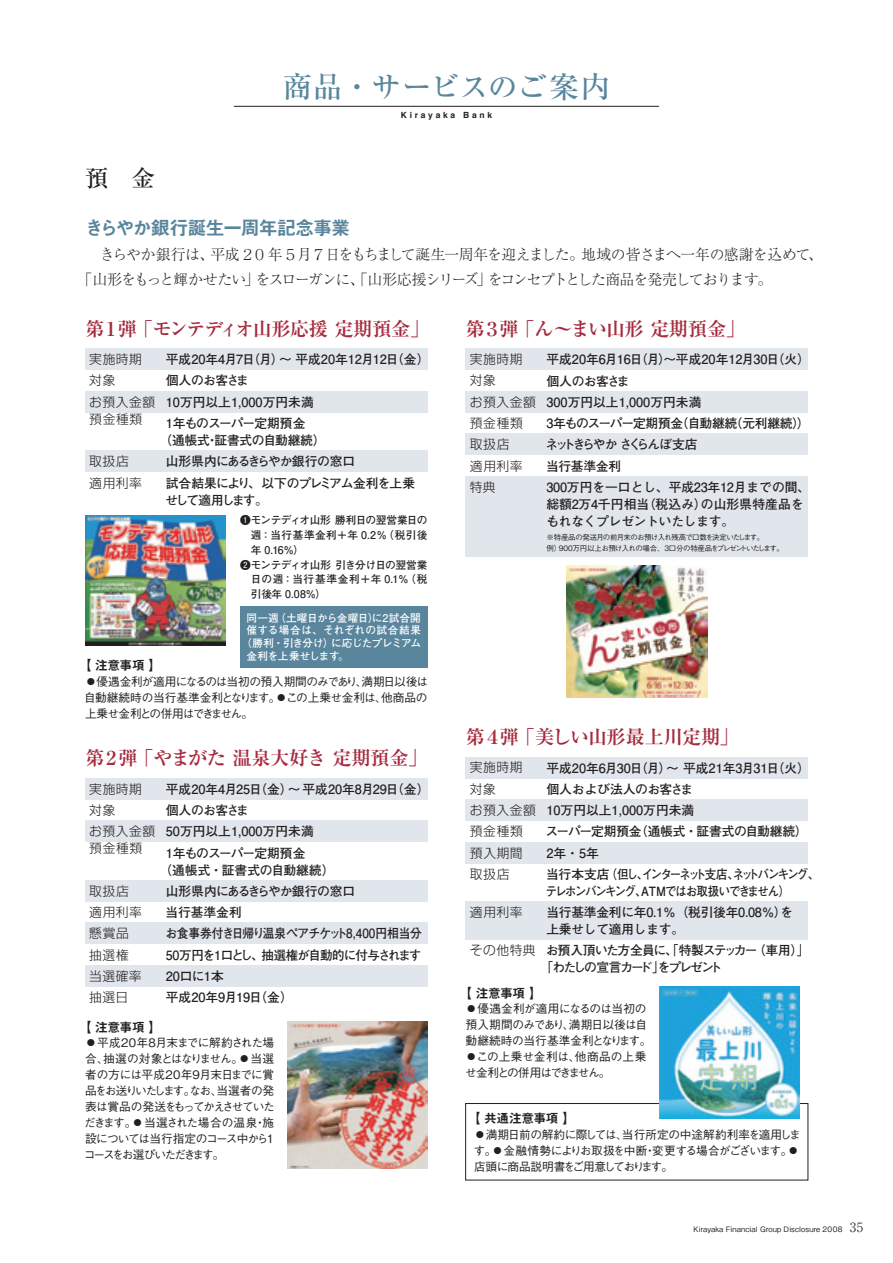
<style>
.page{position:relative;width:893px;height:1263px;background:#fff}
.page>*{position:absolute;margin:0;border:0;box-sizing:border-box;transform-origin:0 0}
.t1{font:500 29.7px "Ryumin Pro";letter-spacing:.005em;color:#59869d}
.t2{font:500 23.4px "Ryumin Pro";color:#231f20}
.t3{font:700 19.2px "Ryumin Pro";letter-spacing:-.045em;color:#a62b3e}
.t4{font:700 19.2px "Ryumin Pro";letter-spacing:-.07em;color:#a62b3e}
.t5{font:19.2px "Midashi Go Pro MB31";letter-spacing:-.065em;color:#59869d}
.t6{font:300 14.85px/25.5px "Ryumin Pro";letter-spacing:-.06em;color:#231f20}
.t7{font:700 12.75px/21.3px "Futo Go B101 Pro";letter-spacing:-.02em;color:#231f20}
.t8{font:700 12.75px/21.3px "Futo Go B101 Pro";color:#231f20}
.t9{font:300 12.75px/21.3px "Shin Go Pro";letter-spacing:.045em;color:#231f20}
.t10{font:700 12.75px/17px "Futo Go B101 Pro";letter-spacing:-.155em;color:#231f20;scale:.9 1}
.t11{font:700 12.75px/17px "Futo Go B101 Pro";letter-spacing:-.12em;color:#231f20}
.t12{font:12.75px "Midashi Go Pro MB31";letter-spacing:-.03em;color:#231f20}
.t13{font:700 12.75px "Futo Go B101 Pro";letter-spacing:-.15em;color:#231f20}
.t14{font:500 11.7px/15.9px "Gothic BBB Pro";letter-spacing:-.055em;color:#231f20;text-align:justify}
.t15{font:500 11.7px/15.9px "Gothic BBB Pro";letter-spacing:-.025em;color:#231f20}
.t16{font:700 10.65px "Futo Go B101 Pro";color:#fff}
.t17{font:700 10.65px "Futo Go B101 Pro";letter-spacing:-.05em;color:#fff}
.t18{font:700 10.65px "Futo Go B101 Pro";letter-spacing:-.05em;color:#231f20}
.t19{font:700 10.65px "Futo Go B101 Pro";letter-spacing:.04em;color:#231f20}
.t20{font:700 10.65px "Futo Go B101 Pro";letter-spacing:-.045em;color:#231f20}
.t21{font:700 10.65px "Futo Go B101 Pro";letter-spacing:.06em;color:#231f20}
.t22{font:700 10.65px "Futo Go B101 Pro";letter-spacing:.035em;color:#fff}
.t23{font:700 10.65px "Futo Go B101 Pro";letter-spacing:-.015em;color:#231f20}
.t24{font:700 10.65px "Futo Go B101 Pro";letter-spacing:-.035em;color:#fff}
.t25{font:700 8.55px "Helvetica";letter-spacing:.32em;color:#231f20}
.t26{font:500 7.5px/10.6px "Gothic BBB Pro";letter-spacing:-.075em;color:#231f20}
.t27{font:500 7.5px "Gothic BBB Pro";letter-spacing:.015em;color:#231f20}
.s1{font-family:"Ryumin Pro";font-weight:300;font-size:12.75px}
</style>
<div class="page">
<hr style="left:234px;top:106px;width:425px;height:1px;background:#231f20">
<div style="left:465px;top:1103px;width:343px;height:77px;border:1px solid #231f20"></div>
<div style="left:85px;top:349px;width:342px;height:21px;background:#e1e6ec"></div>
<div style="left:466px;top:349px;width:342px;height:21px;background:#e1e6ec"></div>
<div style="left:466px;top:757px;width:342px;height:21px;background:#e1e6ec"></div>
<div style="left:85px;top:778px;width:342px;height:21px;background:#e1e6ec"></div>
<div style="left:85px;top:391px;width:342px;height:21px;background:#e1e6ec"></div>
<div style="left:466px;top:391px;width:342px;height:21px;background:#e1e6ec"></div>
<div style="left:466px;top:799px;width:342px;height:22px;background:#e1e6ec"></div>
<div style="left:85px;top:821px;width:342px;height:21px;background:#e1e6ec"></div>
<div style="left:85px;top:451px;width:342px;height:21px;background:#e1e6ec"></div>
<div style="left:466px;top:434px;width:342px;height:21px;background:#e1e6ec"></div>
<div style="left:466px;top:842px;width:342px;height:21px;background:#e1e6ec"></div>
<div style="left:466px;top:476px;width:342px;height:81px;background:#e1e6ec"></div>
<div style="left:466px;top:901px;width:342px;height:39px;background:#e1e6ec"></div>
<div style="left:85px;top:880px;width:342px;height:21px;background:#e1e6ec"></div>
<div style="left:85px;top:923px;width:342px;height:21px;background:#e1e6ec"></div>
<div style="left:85px;top:965px;width:342px;height:21px;background:#e1e6ec"></div>
<img style="left:85px;top:515px;width:140px;height:131px">
<div style="left:240px;top:606px;width:187px;height:62px;background:#59869d"></div>
<img style="left:287px;top:1022px;width:140px;height:146px">
<img style="left:566px;top:566px;width:141px;height:131px">
<img style="left:659px;top:986px;width:140px;height:132px">
<h1 class="t1" style="left:283px;top:64px;width:329px">商品・サービスのご案内</h1>
<p class="t25" style="left:401px;top:107px;width:93px">Kirayaka Bank</p>
<h2 class="t2" style="left:85px;top:160px;width:71px">預　金</h2>
<h3 class="t5" style="left:85px;top:212px;width:267px">きらやか銀行誕生一周年記念事業</h3>
<p class="t6" style="left:78px;top:240px;width:747px;text-indent:22px">きらやか銀行は、平成２０年５月７日をもちまして誕生一周年を迎えました。地域の皆さまへ一年の感謝を込めて、「山形をもっと輝かせたい」をスローガンに、「山形応援シリーズ」をコンセプトとした商品を発売しております。</p>
<h3 class="t4" style="left:85px;top:313px;width:346px">第１弾 「モンテディオ山形応援 定期預金」</h3>
<p class="t9" style="left:89px;top:347px;width:67px">実施時期対象<br>お預入金額</p>
<p class="t9" style="left:89px;top:407px;width:55px">預金種類</p>
<p class="t9" style="left:89px;top:449px;width:54px">取扱店適用利率</p>
<p class="t8" style="left:166px;top:347px;width:265px">平成20年4月7日（月）〜 平成20年12月12日（金）個人のお客さま<br>10万円以上1,000万円未満<br>1年ものスーパー定期預金</p>
<p class="t7" style="left:166px;top:428px;width:251px;text-indent:-7px">（通帳式・証書式の自動継続）<br>山形県内にあるきらやか銀行の窓口<br>試合結果により、以下のプレミアム金利を上乗</p>
<p class="t13" style="left:165px;top:489px;width:104px">せして適用します。</p>
<p class="t18" style="left:240px;top:511px;width:189px">❶モンテディオ山形 勝利日の翌営業日の</p>
<p class="t19" style="left:251px;top:526px;width:178px">週：当行基準金利＋年 0.2%（税引後</p>
<p class="t23" style="left:251px;top:541px;width:55px">年 0.16%）</p>
<p class="t20" style="left:240px;top:556px;width:189px">❷モンテディオ山形 引き分け日の翌営業</p>
<p class="t21" style="left:251px;top:571px;width:178px">日の週：当行基準金利＋年 0.1%（税</p>
<p class="t23" style="left:251px;top:586px;width:77px">引後年 0.08%）</p>
<p class="t16" style="left:247px;top:609px;width:176px">同一週（土曜日から金曜日）に2試合開</p>
<p class="t22" style="left:247px;top:622px;width:176px">催する場合は、それぞれの試合結果</p>
<p class="t17" style="left:241px;top:635px;width:181px">（勝利・引き分け）に応じたプレミアム</p>
<p class="t24" style="left:247px;top:647px;width:104px">金利を上乗せします。</p>
<p class="t12" style="left:79px;top:655px;width:84px">【 注意事項 】</p>
<p class="t14" style="left:84px;top:672px;width:345px">◦優遇金利が適用になるのは当初の預入期間のみであり、満期日以後は自動継続時の当行基準金利となります。◦この上乗せ金利は、他商品の上乗せ金利との併用はできません。</p>
<h3 class="t3" style="left:85px;top:743px;width:344px">第２弾 「やまがた 温泉大好き 定期預金」</h3>
<p class="t9" style="left:89px;top:777px;width:67px">実施時期対象<br>お預入金額</p>
<p class="t9" style="left:89px;top:836px;width:55px">預金種類</p>
<p class="t9" style="left:89px;top:879px;width:54px">取扱店適用利率懸賞品抽選権当選確率抽選日</p>
<p class="t8" style="left:166px;top:777px;width:265px">平成20年4月25日（金）〜平成20年8月29日（金）個人のお客さま<br>50万円以上1,000万円未満<br>1年ものスーパー定期預金</p>
<p class="t7" style="left:165px;top:857px;width:258px;text-indent:-6px">（通帳式・証書式の自動継続）<br>山形県内にあるきらやか銀行の窓口<br>当行基準金利<br>お食事券付き日帰り温泉ペアチケット8,400円相当分<br>50万円を1口とし、抽選権が自動的に付与されます<br>20口に1本<br>平成20年9月19日（金）</p>
<p class="t12" style="left:79px;top:1017px;width:84px">【 注意事項 】</p>
<p class="t14" style="left:84px;top:1033px;width:193px">◦平成20年8月末までに解約された場合、抽選の対象とはなりません。◦当選者の方には平成20年9月末日までに賞品をお送りいたします。なお、当選者の発表は賞品の発送をもってかえさせていただきます。◦当選された場合の温泉・施設については当行指定のコース中から1コースをお選びいただきます。</p>
<h3 class="t3" style="left:466px;top:313px;width:281px">第３弾 「ん〜まい山形 定期預金」</h3>
<p class="t9" style="left:470px;top:347px;width:67px">実施時期対象<br>お預入金額預金種類取扱店<br>適用利率特典</p>
<p class="t7" style="left:545px;top:347px;width:266px">平成20年6月16日（月）～平成20年12月30日（火）個人のお客さま<br>300万円以上1,000万円未満<br>3年ものスーパー定期預金（自動継続（元利継続））ネットきらやか さくらんぼ支店<br>当行基準金利<br>300万円を一口とし、平成23年12月までの間、</p>
<p class="t7" style="left:546px;top:494px;width:259px;line-height:17px">総額2万4千円相当（税込み）の山形県特産品をもれなくプレゼントいたします。</p>
<p class="t26" style="left:546px;top:531px;width:239px">※特産品の発送月の前月末のお預け入れ残高で口数を決定いたします。<br>例）900万円以上お預け入れの場合、3口分の特産品をプレゼントいたします。</p>
<h3 class="t3" style="left:466px;top:721px;width:275px">第４弾 「美しい山形最上川定期」</h3>
<p class="t9" style="left:470px;top:755px;width:67px">実施時期対象<br>お預入金額預金種類預入期間取扱店</p>
<p class="t9" style="left:470px;top:900px;width:54px">適用利率</p>
<p class="t9" style="left:470px;top:938px;width:67px">その他特典</p>
<p class="t8" style="left:546px;top:755px;width:266px">平成20年6月30日（月）～ 平成21年3月31日（火）個人および法人のお客さま<br>10万円以上1,000万円未満<br>スーパー定期預金（通帳式・証書式の自動継続）<br>2年・5年<br>当行本支店</p>
<p class="t7" style="left:546px;top:902px;width:248px;line-height:17px">当行基準金利に年0.1％（税引後年0.08％）を上乗せして適用します。</p>
<p class="t11" style="left:540px;top:940px;width:271px;text-indent:5px">お預入頂いた方全員に、「特製ステッカー（車用）」「わたしの宣言カード」をプレゼント</p>
<p class="t10" style="left:546px;top:864px;width:305px">　　　　　 （但し、インターネット支店、ネットバンキング、テレホンバンキング、ATMではお取扱いできません）</p>
<p class="t12" style="left:459px;top:983px;width:84px">【 注意事項 】</p>
<p class="t15" style="left:465px;top:999px;width:188px">◦優遇金利が適用になるのは当初の預入期間のみであり、満期日以後は自動継続時の当行基準金利となります。◦この上乗せ金利は、他商品の上乗せ金利との併用はできません。</p>
<p class="t12" style="left:468px;top:1108px;width:109px">【 共通注意事項 】</p>
<p class="t14" style="left:473px;top:1125px;width:329px;text-align:left">◦満期日前の解約に際しては、当行所定の中途解約利率を適用します。◦金融情勢によりお取扱を中断・変更する場合がございます。◦店頭に商品説明書をご用意しております。</p>
<p class="t27" style="left:694px;top:1223px;width:171px">Kirayaka Financial Group Disclosure 2008　<span class="s1">35</span></p>
</div>
